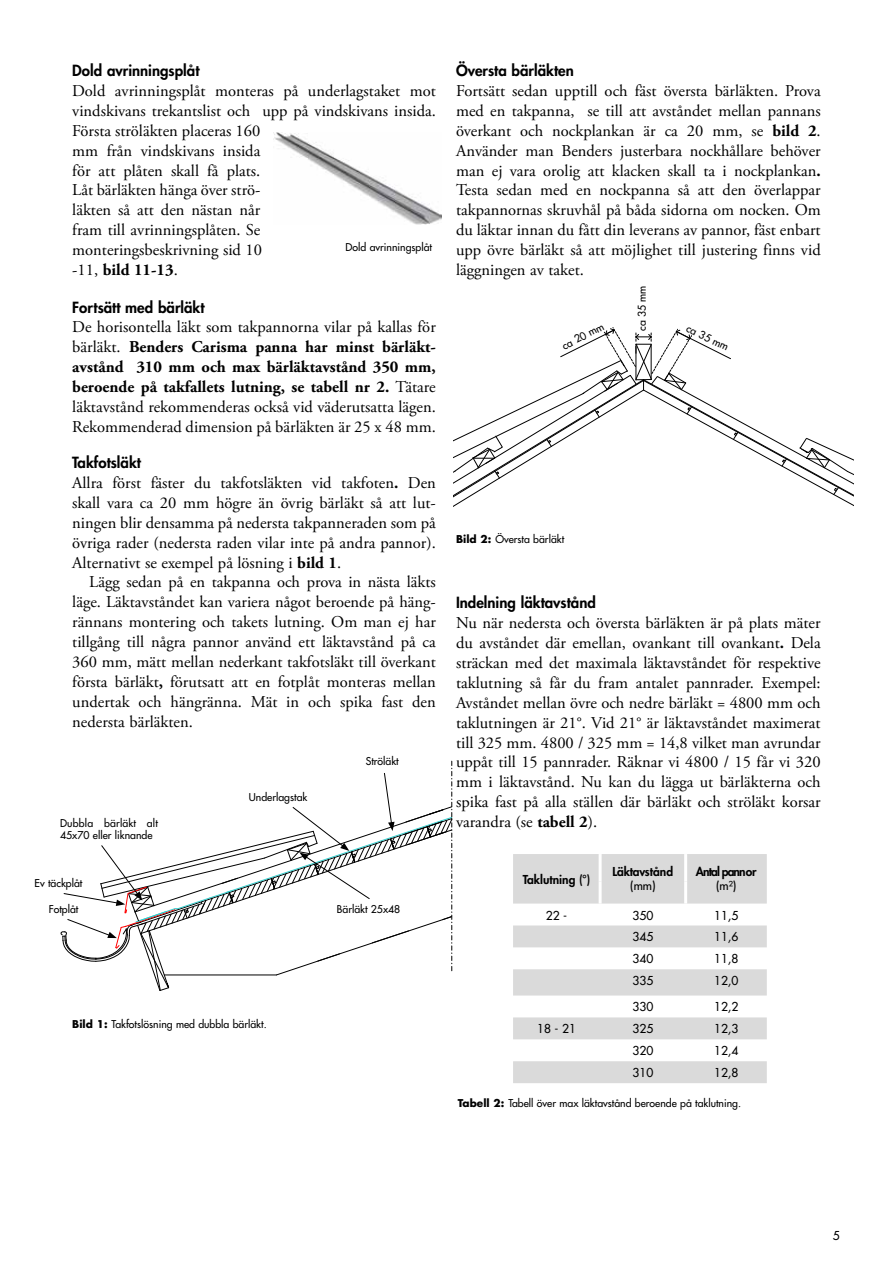
<style>
.page{position:relative;width:893px;height:1263px;background:#fff}
.page>*{position:absolute;margin:0;border:0;box-sizing:border-box;transform-origin:0 0}
.t1{font:16.5px/20px "Adobe Garamond Pro";color:#000;text-align:justify}
.t2{font:800 15px "Futura Std";color:#000}
.t3{font:500 12px "Futura Std";color:#000}
.t4{font:800 12px "Futura Std";letter-spacing:-.01em;color:#000}
.t5{font:800 12px "Futura Std";letter-spacing:-.07em;color:#000}
.t6{font:500 10.5px/12.6px "Futura Std";color:#000}
.s1{font-weight:700;color:#fff}
.s2{font-weight:700}
</style>
<div class="page">
<svg style="left:61px;top:761px;width:391px;height:230px"></svg>
<img style="left:274px;top:132px;width:167px;height:92px">
<svg style="left:513px;top:854px;width:254px;height:229px;fill:#dadada"></svg>
<hr style="left:599px;top:854px;width:3px;height:28px;background:#fff">
<hr style="left:684px;top:854px;width:3px;height:28px;background:#fff">
<hr style="left:599px;top:882px;width:3px;height:21px;background:#fff">
<hr style="left:684px;top:882px;width:3px;height:21px;background:#fff">
<svg style="left:454px;top:327px;width:399px;height:180px"></svg>
<p class="t2" style="left:72px;top:61px;width:129px">Dold avrinningsplåt</p>
<p class="t1" style="left:72px;top:81px;width:365px;text-align:left">Dold avrinningsplåt monteras på underlagstaket mot vindskivans trekantslist och upp på vindskivans insida.<br>Första ströläkten placeras 160<br>mm från vindskivans insida<br>för att plåten skall få plats.<br>Låt bärläkten hänga över strö-<br>läkten så att den nästan når<br>fram till avrinningsplåten. Se<br>monteringsbeskrivning sid 10<br>-11, <span class="s1">bild 11-13</span>.</p>
<p class="t2" style="left:72px;top:297px;width:134px">Fortsätt med bärläkt</p>
<p class="t1" style="left:72px;top:318px;width:365px">De horisontella läkt som takpannorna vilar på kallas för bärläkt. <span class="s2">Benders Carisma panna har minst bärläkt&shy;avstånd 310 mm och max bärläktavstånd 350 mm, beroende på takfallets lutning, se tabell nr 2.</span> Tätare läktavstånd rekommenderas också vid väderutsatta lägen.<br>Rekommenderad dimension på bärläkten är 25 x 48 mm.</p>
<p class="t2" style="left:72px;top:453px;width:70px">Takfotsläkt</p>
<p class="t1" style="left:72px;top:473px;width:365px">Allra först fäster du takfotsläkten vid takfoten<span class="s2">.</span> Den skall vara ca 20 mm högre än övrig bärläkt så att lut&shy;ningen blir densamma på nedersta takpanneraden som på övriga rader (nedersta raden vilar inte på andra pannor).<br>Alternativt se exempel på lösning i <span class="s2">bild 1</span>.</p>
<p class="t1" style="left:72px;top:573px;width:365px;text-indent:17px">Lägg sedan på en takpanna och prova in nästa läkts läge. Läktavståndet kan variera något beroende på häng&shy;rännans montering och takets lutning. Om man ej har tillgång till några pannor använd ett läktavstånd på ca 360 mm, mätt mellan nederkant takfotsläkt till överkant första bärläkt<span class="s2">,</span> förutsatt att en fotplåt monteras mellan undertak och hängränna. Mät in och spika fast den nedersta bärläkten.</p>
<p class="t6" style="left:346px;top:240px;width:88px">Dold avrinningsplåt</p>
<p class="t6" style="left:249px;top:791px;width:60px">Underlagstak</p>
<p class="t6" style="left:366px;top:754px;width:35px">Ströläkt</p>
<p class="t6" style="left:60px;top:816px;width:99px">Dubbla bärläkt alt<br>45x70 eller liknande</p>
<p class="t6" style="left:35px;top:877px;width:49px">Ev täckplåt</p>
<p class="t6" style="left:49px;top:903px;width:31px">Fotplåt</p>
<p class="t6" style="left:337px;top:903px;width:65px">Bärläkt 25x48</p>
<p class="t6" style="left:72px;top:1018px;width:196px"><span class="s2">Bild 1:</span> Takfotslösning med dubbla bärläkt.</p>
<p class="t2" style="left:456px;top:61px;width:119px">Översta bärläkten</p>
<p class="t1" style="left:456px;top:81px;width:366px">Fortsätt sedan upptill och fäst översta bärläkten. Prova med en takpanna, se till att avståndet mellan pannans överkant och nockplankan är ca 20 mm, se <span class="s2">bild 2</span>.<br>Använder man Benders justerbara nockhållare behöver man ej vara orolig att klacken skall ta i nockplankan<span class="s2">.<br></span>Testa sedan med en nockpanna så att den överlappar takpannornas skruvhål på båda sidorna om nocken. Om du läktar innan du fått din leverans av pannor, fäst enbart upp övre bärläkt så att möjlighet till justering finns vid läggningen av taket.</p>
<p class="t6" style="left:560px;top:341px;width:47px;rotate:-27deg">ca 20 mm</p>
<p class="t6" style="left:636px;top:331px;width:47px;rotate:-90deg">ca 35 mm</p>
<p class="t6" style="left:690px;top:322px;width:47px;rotate:26deg">ca 35 mm</p>
<p class="t6" style="left:456px;top:533px;width:110px"><span class="s2">Bild 2:</span> Översta bärläkt</p>
<p class="t2" style="left:456px;top:593px;width:141px">Indelning läktavstånd</p>
<p class="t1" style="left:456px;top:614px;width:366px">Nu när nedersta och översta bärläkten är på plats mäter du avståndet där emellan, ovankant till ovankant<span class="s2">.</span> Dela sträckan med det maximala läktavståndet för respektive taklutning så får du fram antalet pannrader. Exempel:<br>Avståndet mellan övre och nedre bärläkt = 4800 mm och taklutningen är 21°. Vid 21° är läktavståndet maximerat till 325 mm. 4800 / 325 mm = 14,8 vilket man avrundar uppåt till 15 pannrader. Räknar vi 4800 / 15 får vi 320 mm i läktavstånd. Nu kan du lägga ut bärläkterna och spika fast på alla ställen där bärläkt och ströläkt korsar varandra (se <span class="s2">tabell 2</span>).</p>
<p class="t4" style="left:523px;top:872px;width:69px">Taklutning (°)</p>
<p class="t4" style="left:613px;top:864px;width:62px">Läktavstånd</p>
<p class="t5" style="left:696px;top:864px;width:62px">Antal pannor</p>
<p class="t3" style="left:630px;top:878px;width:27px">(mm)</p>
<p class="t3" style="left:716px;top:878px;width:22px">(m²)</p>
<p class="t3" style="left:546px;top:907px;width:23px">22 -</p>
<p class="t3" style="left:632px;top:907px;width:22px">350</p>
<p class="t3" style="left:714px;top:907px;width:26px">11,5</p>
<p class="t3" style="left:632px;top:929px;width:22px">345</p>
<p class="t3" style="left:714px;top:929px;width:26px">11,6</p>
<p class="t3" style="left:632px;top:951px;width:22px">340</p>
<p class="t3" style="left:714px;top:951px;width:26px">11,8</p>
<p class="t3" style="left:632px;top:973px;width:22px">335</p>
<p class="t3" style="left:714px;top:973px;width:26px">12,0</p>
<p class="t3" style="left:632px;top:999px;width:22px">330</p>
<p class="t3" style="left:714px;top:999px;width:26px">12,2</p>
<p class="t3" style="left:537px;top:1021px;width:40px">18 - 21</p>
<p class="t3" style="left:632px;top:1021px;width:22px">325</p>
<p class="t3" style="left:714px;top:1021px;width:26px">12,3</p>
<p class="t3" style="left:632px;top:1043px;width:22px">320</p>
<p class="t3" style="left:714px;top:1043px;width:26px">12,4</p>
<p class="t3" style="left:632px;top:1065px;width:22px">310</p>
<p class="t3" style="left:714px;top:1065px;width:26px">12,8</p>
<p class="t6" style="left:458px;top:1097px;width:285px"><span class="s2">Tabell 2:</span> Tabell över max läktavstånd beroende på taklutning.</p>
<p class="t3" style="left:833px;top:1227px;width:8px">5</p>
</div>
